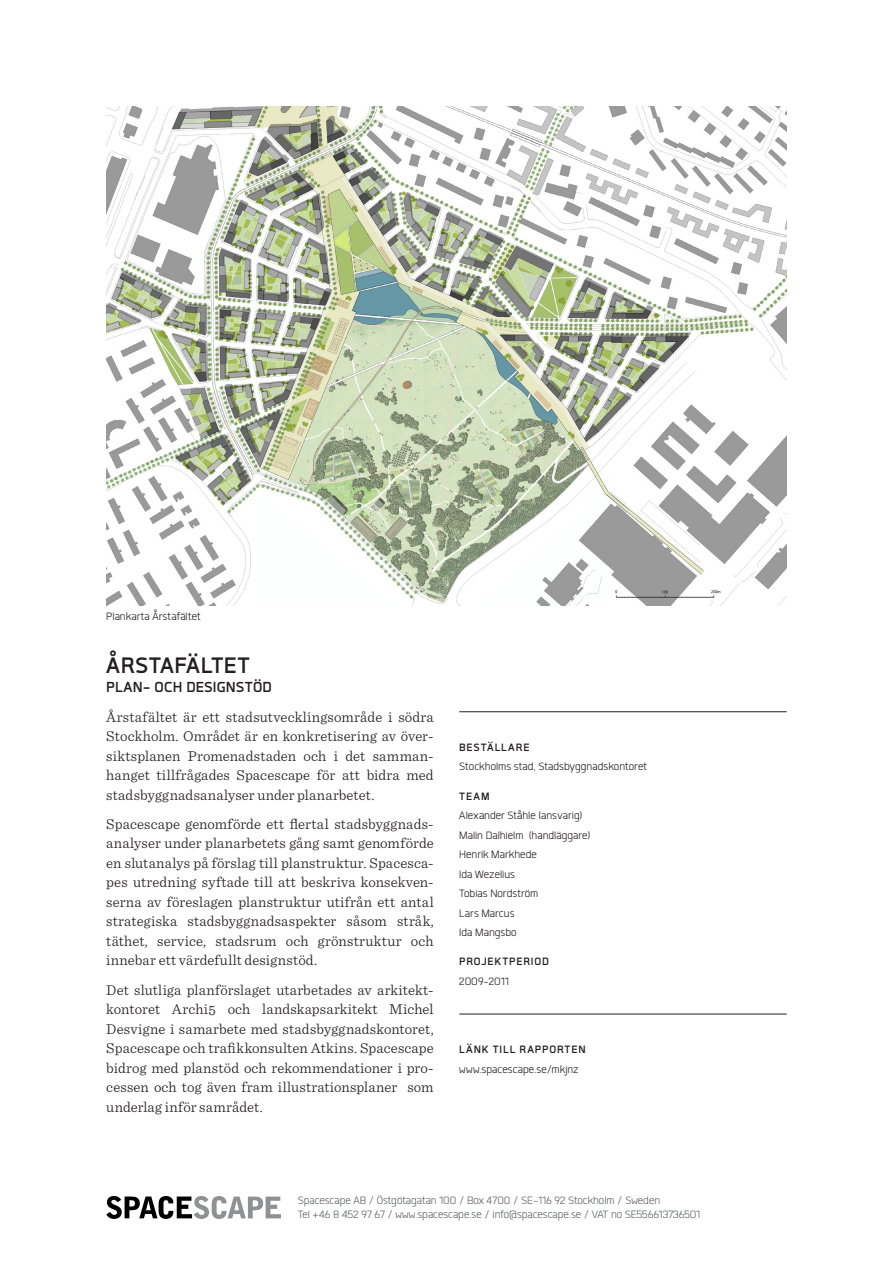
<style>
.page{position:relative;width:893px;height:1263px;background:#fff}
.page>*{position:absolute;margin:0;border:0;box-sizing:border-box;transform-origin:0 0}
.Titel{font:700 30px "Gram";letter-spacing:.015em;color:#231f20}
.Underrubrik__titel{font:700 19.5px "Gram";letter-spacing:.01em;color:#231f20}
.Brödtext{font:300 15px/19.5px "Sentinel";letter-spacing:.01em;color:#231f20;text-align:justify}
.Fakta_brödtext{font:300 14.25px/19.5px "Gram";letter-spacing:.005em;color:#231f20}
.t1{font:300 14.25px/14.2px "Gram";color:#616365}
.Fakta_rubrik{font:700 14.25px "Gram";letter-spacing:.065em;color:#231f20}
.Bildtext_brödtext{font:300 14.25px "Gram";letter-spacing:.015em;color:#231f20}
</style>
<div class="page">
<svg style="left:106px;top:1196px;width:175px;height:23px"></svg>
<hr style="left:459px;top:711px;width:328px;height:1px;background:#231f20">
<hr style="left:459px;top:1014px;width:328px;height:1px;background:#231f20">
<img style="left:106px;top:106px;width:681px;height:499px">
<p class="Bildtext_brödtext" style="left:106px;top:609px;width:96px">Plankarta Årstafältet</p>
<p class="Titel" style="left:106px;top:650px;width:145px">ÅRSTAFÄLTET</p>
<p class="Underrubrik__titel" style="left:106px;top:678px;width:167px">PLAN- OCH DESIGNSTÖD</p>
<p class="Brödtext" style="left:106px;top:706px;width:329px">Årstafältet är ett stadsutvecklingsområde i södra Stockholm. Området är en konkretisering av över&shy;siktsplanen Promenadstaden och i det samman&shy;hanget tillfrågades Spacescape för att bidra med stadsbyggnadsanalyser under planarbetet.</p>
<p class="Brödtext" style="left:106px;top:813px;width:329px">Spacescape genomförde ett flertal stadsbyggnads&shy;analyser under planarbetets gång samt genomförde en slutanalys på förslag till planstruktur. Spacesca&shy;pes utredning syftade till att beskriva konsekven&shy;serna av föreslagen planstruktur utifrån ett antal strategiska stadsbyggnadsaspekter såsom stråk, täthet, service, stadsrum och grönstruktur och innebar ett värdefullt designstöd.</p>
<p class="Brödtext" style="left:106px;top:979px;width:329px">Det slutliga planförslaget utarbetades av arkitekt&shy;kontoret Archi5 och landskapsarkitekt Michel Desvigne i samarbete med stadsbyggnadskontoret, Spacescape och trafikkonsulten Atkins. Spacescape bidrog med planstöd och rekommendationer i pro&shy;cessen och tog även fram illustrationsplaner som underlag inför samrådet.</p>
<p class="Fakta_rubrik" style="left:459px;top:740px;width:72px">BESTÄLLARE</p>
<p class="Fakta_brödtext" style="left:459px;top:757px;width:189px">Stockholms stad, Stadsbyggnadskontoret</p>
<p class="Fakta_rubrik" style="left:459px;top:789px;width:32px">TEAM</p>
<p class="Fakta_brödtext" style="left:459px;top:805px;width:133px">Alexander Ståhle (ansvarig)<br>Malin Dalhielm (handläggare)<br>Henrik Markhede<br>Ida Wezelius<br>Tobias Nordström<br>Lars Marcus<br>Ida Mangsbo</p>
<p class="Fakta_rubrik" style="left:459px;top:955px;width:91px">PROJEKTPERIOD</p>
<p class="Fakta_brödtext" style="left:459px;top:971px;width:51px">2009-2011</p>
<p class="Fakta_rubrik" style="left:459px;top:1042px;width:128px">LÄNK TILL RAPPORTEN</p>
<p class="Fakta_brödtext" style="left:459px;top:1059px;width:121px">www.spacescape.se/mkjnz</p>
<p class="t1" style="left:298px;top:1193px;width:404px">Spacescape AB / Östgötagatan 100 / Box 4700 / SE-116 92 Stockholm / Sweden<br>Tel +46 8 452 97 67 / www.spacescape.se / info@spacescape.se / VAT no SE556613736501</p>
</div>
